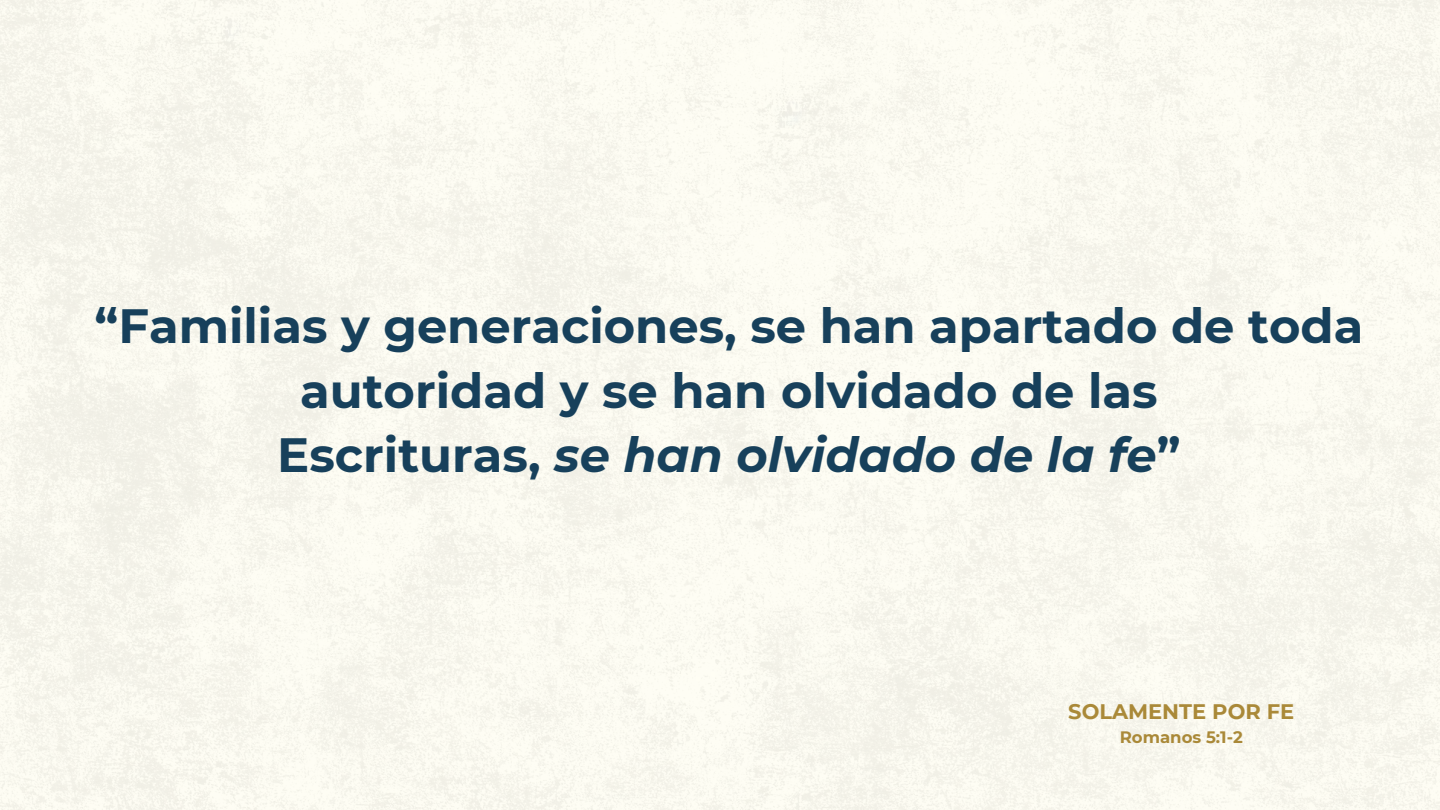
<style>
.page{position:relative;width:1440px;height:810px;background:#faf8ef}
.page>*{position:absolute;margin:0;border:0;box-sizing:border-box;transform-origin:0 0}
.t1{font:700 48px/64.5px "Montserrat";color:#17405b;text-align:center}
.t2{font:700 21px "Montserrat";color:#aa8938}
.t3{font:700 16.5px "Montserrat";color:#aa8938}
.s1{font-style:italic}
</style>
<div class="page">
<p class="t1" style="left:95px;top:291px;width:1270px">&lt;Familias y generaciones, se han apartado de toda autoridad y se han olvidado de las<br>Escrituras, <span class="s1">se han olvidado de la fe</span>=</p>
<p class="t2" style="left:1068px;top:696px;width:228px">SOLAMENTE POR FE</p>
<p class="t3" style="left:1120px;top:725px;width:125px">Romanos 5:1-2</p>
</div>
